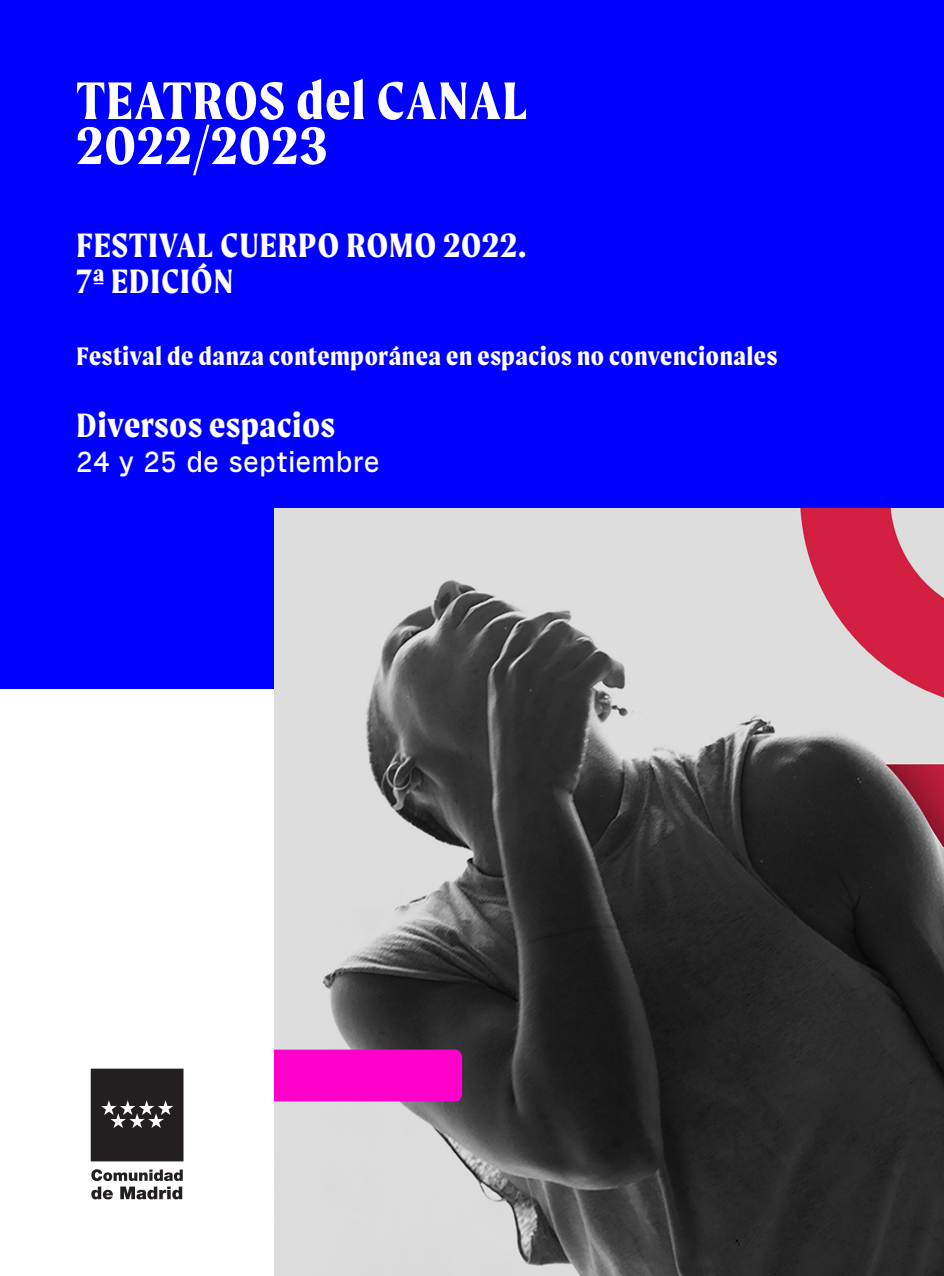
<style>
.page{position:relative;width:944px;height:1276px;background:#fff}
.page>*{position:absolute;margin:0;border:0;box-sizing:border-box;transform-origin:0 0}
.t1{font:700 56.25px "Moret";letter-spacing:.025em;color:#fff}
.t2{font:700 36px "Moret";letter-spacing:.025em;color:#fff}
.t3{font:29.25px "A Gothic";letter-spacing:.025em;color:#fff}
.t4{font:700 27px "Moret";letter-spacing:.025em;color:#fff}
</style>
<div class="page">
<div style="left:0;top:0;width:944px;height:689px;background:#00f"></div>
<svg style="left:91px;top:1068px;width:93px;height:93px;background:#332f30"></svg>
<svg style="left:91px;top:1169px;width:92px;height:30px"></svg>
<img style="left:274px;top:509px;width:670px;height:767px">
<p class="t1" style="left:77px;top:68px;width:452px">TEATROS del CANAL</p>
<p class="t1" style="left:77px;top:113px;width:252px">2022/2023</p>
<p class="t2" style="left:77px;top:224px;width:452px">FESTIVAL CUERPO ROMO 2022.</p>
<p class="t2" style="left:77px;top:260px;width:158px">7ª EDICIÓN</p>
<p class="t4" style="left:77px;top:340px;width:702px">Festival de danza contemporánea en espacios no convencionales</p>
<p class="t2" style="left:77px;top:404px;width:260px">Diversos espacios</p>
<p class="t3" style="left:77px;top:441px;width:304px">24 y 25 de septiembre</p>
</div>
